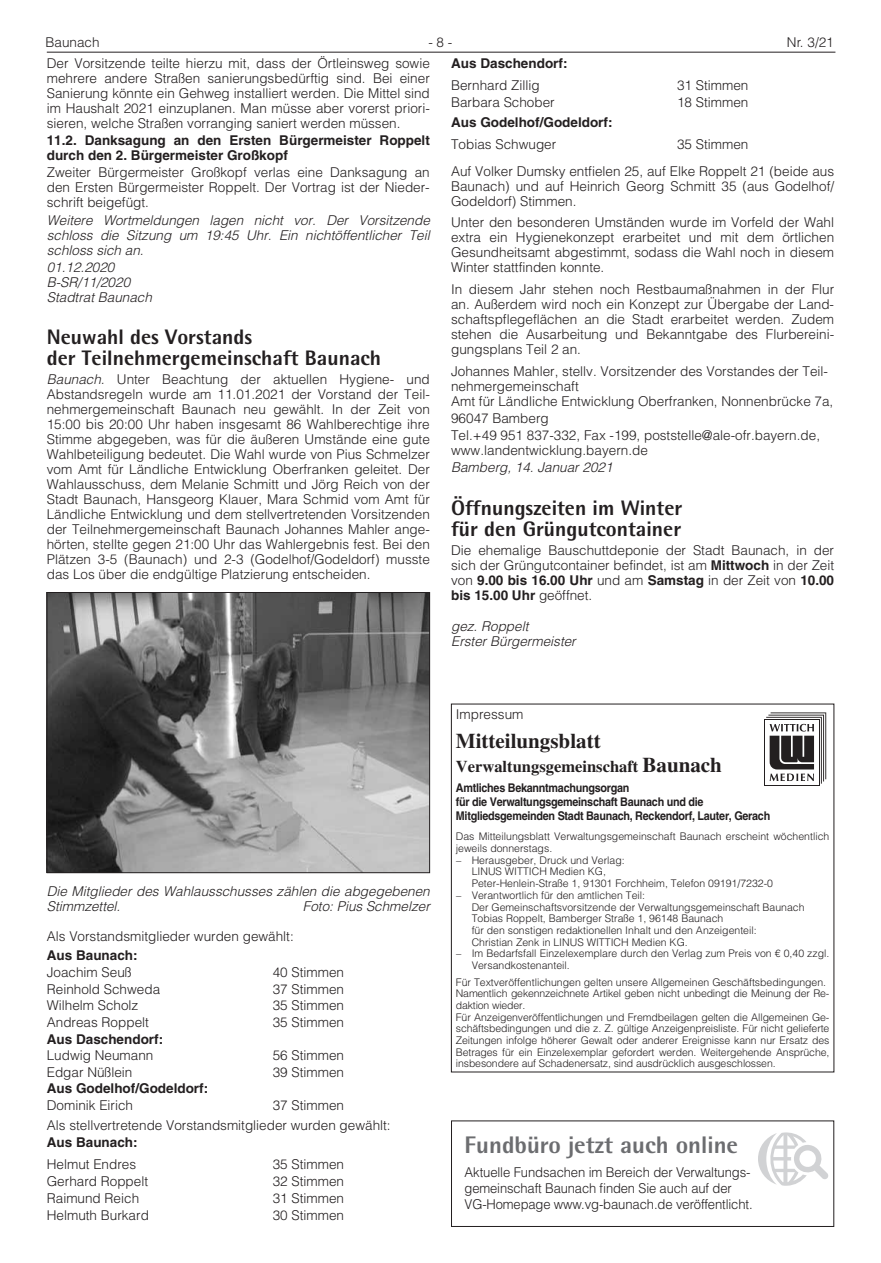
<style>
.page{position:relative;width:881px;height:1263px;background:#fff}
.page>*{position:absolute;margin:0;border:0;box-sizing:border-box;transform-origin:0 0}
.t1{font:800 24px "Agfa Rotis Semisans";color:#6c6d70}
.t2{font:800 21px/21px "Agfa Rotis Semisans";color:#231f20}
.t3{font:700 21px "Times LT";color:#231f20}
.t4{font:700 16.5px "Times LT";color:#231f20}
.t5{font:300 13.5px/15px "Helvetica LT";color:#231f20}
.t6{font:italic 300 13.5px/15px "Helvetica LT";color:#231f20}
.t7{font:700 13.5px/15px "Helvetica LT";color:#231f20}
.t8{font:700 12px/14.1px "Helvetica LT";letter-spacing:-.025em;color:#231f20;scale:.9 1}
.t9{font:300 10.5px/11.7px "Helvetica LT";color:#231f20}
.s1{font-style:italic}
.s2{font-weight:700}
.s3{font-size:21px}
</style>
<div class="page">
<hr style="left:47px;top:52px;width:788px;height:1px;background:#231f20">
<img style="left:49px;top:594px;width:378px;height:277px">
<div style="left:47px;top:592px;width:382px;height:281px;border:1px solid #231f20"></div>
<div style="left:451px;top:1120px;width:382px;height:107px;border:1px solid #231f20"></div>
<svg style="left:758px;top:1132px;width:70px;height:54px"></svg>
<svg style="left:764px;top:720px;width:54px;height:65px"></svg>
<svg style="left:765px;top:712px;width:60px;height:72px"></svg>
<p class="t5" style="left:45px;top:34px;width:56px">Baunach</p>
<p class="t5" style="left:428px;top:34px;width:26px">- 8 -</p>
<p class="t5" style="left:786px;top:34px;width:48px">Nr. 3/21</p>
<p class="t7" style="left:451px;top:56px;width:118px">Aus Daschendorf:</p>
<p class="t5" style="left:451px;top:78px;width:90px">Bernhard Zillig</p>
<p class="t5" style="left:676px;top:78px;width:73px">31 Stimmen</p>
<p class="t5" style="left:451px;top:94px;width:105px">Barbara Schober</p>
<p class="t5" style="left:676px;top:94px;width:73px">18 Stimmen</p>
<p class="t7" style="left:451px;top:114px;width:163px">Aus Godelhof/Godeldorf:</p>
<p class="t5" style="left:451px;top:136px;width:107px">Tobias Schwuger</p>
<p class="t5" style="left:47px;top:56px;width:384px;text-align:justify">Der Vorsitzende teilte hierzu mit, dass der Örtleinsweg sowie mehrere andere Straßen sanierungsbedürftig sind. Bei einer Sanierung könnte ein Gehweg installiert werden. Die Mittel sind im Haushalt 2021 einzuplanen. Man müsse aber vorerst priori&shy;sieren, welche Straßen vorranging saniert werden müssen.</p>
<p class="t7" style="left:47px;top:133px;width:384px">11.2. Danksagung an den Ersten Bürgermeister Roppelt durch den 2. Bürgermeister Großkopf</p>
<p class="t5" style="left:47px;top:165px;width:384px;text-align:justify">Zweiter Bürgermeister Großkopf verlas eine Danksagung an den Ersten Bürgermeister Roppelt. Der Vortrag ist der Nieder&shy;schrift beigefügt.</p>
<p class="t6" style="left:47px;top:212px;width:384px;text-align:justify">Weitere Wortmeldungen lagen nicht vor. Der Vorsitzende schloss die Sitzung um 19:45 Uhr. Ein nichtöffentlicher Teil schloss sich an.</p>
<p class="t6" style="left:47px;top:259px;width:107px">01.12.2020<br>B-SR/11/2020<br>Stadtrat Baunach</p>
<h2 class="t2" style="left:47px;top:326px;width:336px">Neuwahl des Vorstands<br>der Teilnehmergemeinschaft Baunach</h2>
<p class="t5" style="left:47px;top:372px;width:384px;text-align:justify"><span class="s1">Baunach.</span> Unter Beachtung der aktuellen Hygiene- und Abstandsregeln wurde am 11.01.2021 der Vorstand der Teil&shy;nehmergemeinschaft Baunach neu gewählt. In der Zeit von 15:00 bis 20:00 Uhr haben insgesamt 86 Wahlberechtige ihre Stimme abgegeben, was für die äußeren Umstände eine gute Wahlbeteiligung bedeutet. Die Wahl wurde von Pius Schmelzer vom Amt für Ländliche Entwicklung Oberfranken geleitet. Der Wahlausschuss, dem Melanie Schmitt und Jörg Reich von der Stadt Baunach, Hansgeorg Klauer, Mara Schmid vom Amt für Ländliche Entwicklung und dem stellvertretenden Vorsitzenden der Teilnehmergemeinschaft Baunach Johannes Mahler ange&shy;hörten, stellte gegen 21:00 Uhr das Wahlergebnis fest. Bei den Plätzen 3-5 (Baunach) und 2-3 (Godelhof/Godeldorf) musste das Los über die endgültige Platzierung entscheiden.</p>
<p class="t5" style="left:451px;top:130px;width:384px;line-height:26.8px;text-indent:226px">35 Stimmen<br>Auf Volker Dumsky entfielen 25, auf Elke Roppelt 21 (beide aus</p>
<p class="t5" style="left:451px;top:178px;width:384px">Baunach) und auf Heinrich Georg Schmitt 35 (aus Godelhof/<br>Godeldorf) Stimmen.</p>
<p class="t5" style="left:451px;top:215px;width:384px;text-align:justify">Unter den besonderen Umständen wurde im Vorfeld der Wahl extra ein Hygienekonzept erarbeitet und mit dem örtlichen Gesundheitsamt abgestimmt, sodass die Wahl noch in diesem Winter stattfinden konnte.</p>
<p class="t5" style="left:451px;top:282px;width:384px;text-align:justify">In diesem Jahr stehen noch Restbaumaßnahmen in der Flur an. Außerdem wird noch ein Konzept zur Übergabe der Land&shy;schaftspflegeflächen an die Stadt erarbeitet werden. Zudem stehen die Ausarbeitung und Bekanntgabe des Flurbereini&shy;gungsplans Teil 2 an.</p>
<p class="t5" style="left:451px;top:363px;width:383px">Johannes Mahler, stellv. Vorsitzender des Vorstandes der Teil&shy;nehmergemeinschaft<br>Amt für Ländliche Entwicklung Oberfranken, Nonnenbrücke 7a,</p>
<p class="t5" style="left:451px;top:410px;width:370px;line-height:17.1px">96047 Bamberg<br>Tel.+49 951 837-332, Fax -199, poststelle@ale-ofr.bayern.de,</p>
<p class="t5" style="left:451px;top:443px;width:198px">www.landentwicklung.bayern.de</p>
<p class="t6" style="left:451px;top:460px;width:163px">Bamberg, 14. Januar 2021</p>
<h2 class="t2" style="left:451px;top:497px;width:232px">Öffnungszeiten im Winter für den Grüngutcontainer</h2>
<p class="t5" style="left:451px;top:542px;width:384px;text-align:justify">Die ehemalige Bauschuttdeponie der Stadt Baunach, in der sich der Grüngutcontainer befindet, ist am <span class="s2">Mittwoch</span> in der Zeit von <span class="s2">9.00 bis 16.00 Uhr</span> und am <span class="s2">Samstag</span> in der Zeit von <span class="s2">10.00 bis 15.00 Uhr</span> geöffnet.</p>
<p class="t6" style="left:451px;top:618px;width:126px">gez. Roppelt<br>Erster Bürgermeister</p>
<p class="t6" style="left:47px;top:884px;width:384px">Die Mitglieder des Wahlausschusses zählen die abgegebenen<br>Stimmzettel.</p>
<p class="t6" style="left:303px;top:899px;width:128px">Foto: Pius Schmelzer</p>
<p class="t5" style="left:47px;top:928px;width:248px">Als Vorstandsmitglieder wurden gewählt:</p>
<p class="t7" style="left:47px;top:947px;width:92px">Aus Baunach:</p>
<p class="t5" style="left:47px;top:964px;width:86px">Joachim Seuß</p>
<p class="t5" style="left:273px;top:964px;width:73px">40 Stimmen</p>
<p class="t5" style="left:47px;top:981px;width:115px">Reinhold Schweda</p>
<p class="t5" style="left:273px;top:981px;width:73px">37 Stimmen</p>
<p class="t5" style="left:47px;top:998px;width:93px">Wilhelm Scholz</p>
<p class="t5" style="left:273px;top:998px;width:73px">35 Stimmen</p>
<p class="t5" style="left:47px;top:1015px;width:104px">Andreas Roppelt</p>
<p class="t5" style="left:273px;top:1015px;width:73px">35 Stimmen</p>
<p class="t7" style="left:47px;top:1031px;width:118px">Aus Daschendorf:</p>
<p class="t5" style="left:47px;top:1048px;width:108px">Ludwig Neumann</p>
<p class="t5" style="left:273px;top:1048px;width:73px">56 Stimmen</p>
<p class="t5" style="left:47px;top:1064px;width:87px">Edgar Nüßlein</p>
<p class="t5" style="left:273px;top:1064px;width:73px">39 Stimmen</p>
<p class="t7" style="left:47px;top:1081px;width:163px">Aus Godelhof/Godeldorf:</p>
<p class="t5" style="left:47px;top:1098px;width:88px">Dominik Eirich</p>
<p class="t5" style="left:47px;top:1095px;width:345px;line-height:20.1px;text-indent:226px">37 Stimmen<br>Als stellvertretende Vorstandsmitglieder wurden gewählt:</p>
<p class="t7" style="left:47px;top:1135px;width:92px">Aus Baunach:</p>
<p class="t5" style="left:47px;top:1157px;width:91px">Helmut Endres</p>
<p class="t5" style="left:273px;top:1157px;width:73px">35 Stimmen</p>
<p class="t5" style="left:47px;top:1174px;width:103px">Gerhard Roppelt</p>
<p class="t5" style="left:273px;top:1174px;width:73px">32 Stimmen</p>
<p class="t5" style="left:47px;top:1190px;width:94px">Raimund Reich</p>
<p class="t5" style="left:273px;top:1190px;width:73px">31 Stimmen</p>
<p class="t5" style="left:47px;top:1207px;width:104px">Helmuth Burkard</p>
<p class="t5" style="left:273px;top:1207px;width:73px">30 Stimmen</p>
<p class="t5" style="left:455px;top:707px;width:69px">Impressum</p>
<h2 class="t3" style="left:455px;top:729px;width:146px">Mitteilungsblatt</h2>
<p class="t4" style="left:455px;top:756px;width:267px">Verwaltungsgemeinschaft <span class="s3">Baunach</span></p>
<p class="t8" style="left:455px;top:780px;width:351px">Amtliches Bekanntmachungsorgan<br>für die Verwaltungsgemeinschaft Baunach und die<br>Mitgliedsgemeinden Stadt Baunach, Reckendorf, Lauter, Gerach</p>
<p class="t9" style="left:455px;top:831px;width:375px">Das Mitteilungsblatt Verwaltungsgemeinschaft Baunach erscheint wöchentlich jeweils donnerstags.</p>
<p class="t9" style="left:471px;top:854px;width:303px;text-indent:-16px">– Herausgeber, Druck und Verlag:<br>LINUS WITTICH Medien KG,<br>Peter-Henlein-Straße 1, 91301 Forchheim, Telefon 09191/7232-0</p>
<p class="t9" style="left:471px;top:889px;width:334px;text-indent:-16px">– Verantwortlich für den amtlichen Teil:<br>Der Gemeinschaftsvorsitzende der Verwaltungsgemeinschaft Baunach Tobias Roppelt, Bamberger Straße 1, 96148 Baunach<br>für den sonstigen redaktionellen Inhalt und den Anzeigenteil:<br>Christian Zenk in LINUS WITTICH Medien KG.</p>
<p class="t9" style="left:471px;top:948px;width:359px;text-indent:-16px">– Im Bedarfsfall Einzelexemplare durch den Verlag zum Preis von € 0,40 zzgl.<br>Versandkostenanteil.</p>
<p class="t9" style="left:455px;top:976px;width:375px">Für Textveröffentlichungen gelten unsere Allgemeinen Geschäftsbedingungen.<br>Namentlich gekennzeichnete Artikel geben nicht unbedingt die Meinung der Re&shy;daktion wieder.<br>Für Anzeigenveröffentlichungen und Fremdbeilagen gelten die Allgemeinen Ge&shy;schäftsbedingungen und die z. Z. gültige Anzeigenpreisliste. Für nicht gelieferte Zeitungen infolge höherer Gewalt oder anderer Ereignisse kann nur Ersatz des Betrages für ein Einzelexemplar gefordert werden. Weitergehende Ansprüche, insbesondere auf Schadenersatz, sind ausdrücklich ausgeschlossen.</p>
<h1 class="t1" style="left:464px;top:1130px;width:275px">Fundbüro jetzt auch online</h1>
<p class="t5" style="left:464px;top:1164px;width:289px;line-height:16.2px">Aktuelle Fundsachen im Bereich der Verwaltungs&shy;gemeinschaft Baunach finden Sie auch auf der<br>VG-Homepage www.vg-baunach.de veröffentlicht.</p>
</div>
